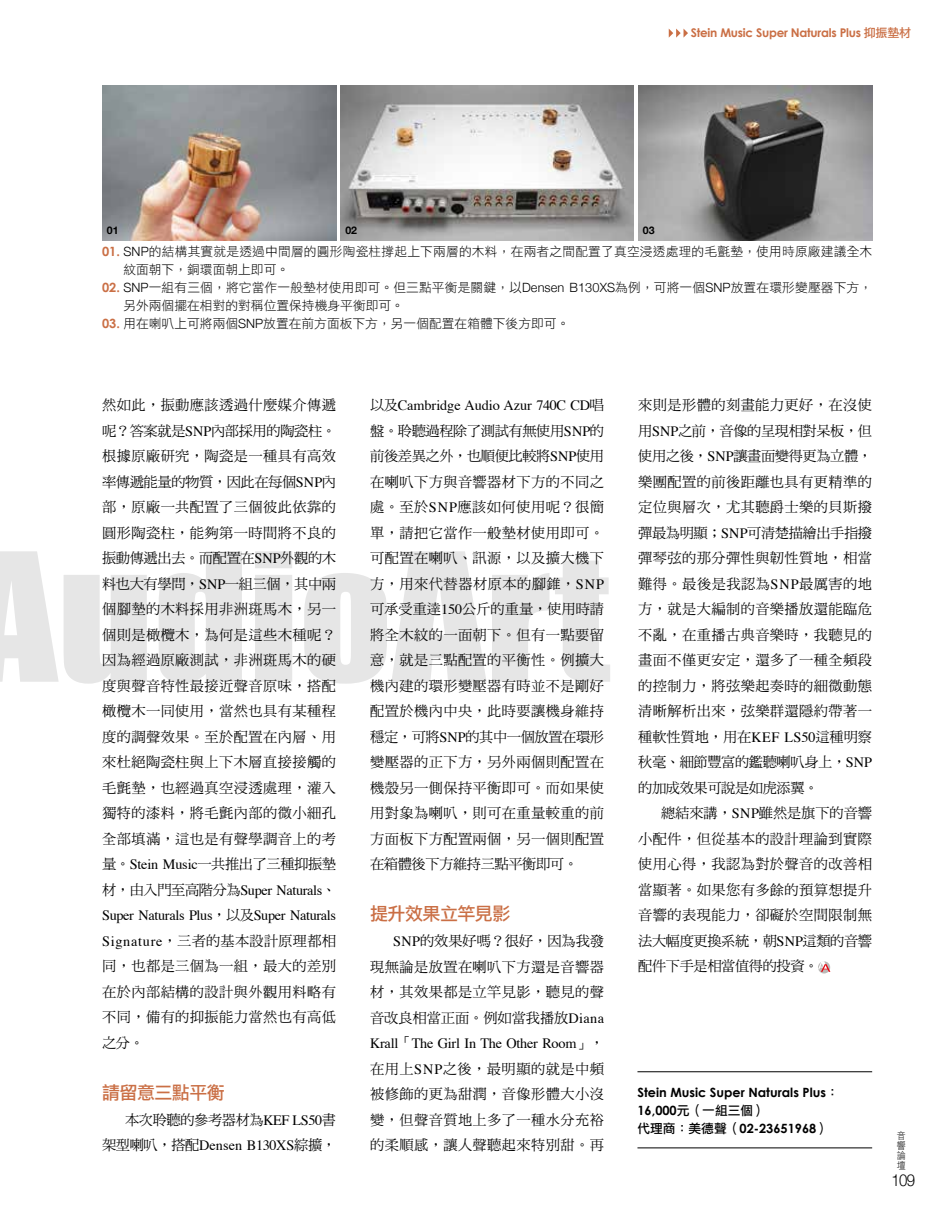
<style>
.page{position:relative;width:936px;height:1212px;background:#fff}
.page>*{position:absolute;margin:0;border:0;box-sizing:border-box;transform-origin:0 0}
.t1{font:165px "Impact";color:#000;scale:1.11 1}
.t2{font:18px "DF Li Hei Std W5";letter-spacing:-.03em;color:#ca6f45}
.t3{font:300 16.5px "Helvetica Neue";color:#000;scale:.91 1}
.t4{font:14.25px/25.5px "DF Ming Std W5";letter-spacing:.025em;color:#000;text-align:justify}
.t5{font:14.25px/25.5px "Times";letter-spacing:-.025em;color:#000}
.t6{font:14.25px "Times";letter-spacing:-.005em;color:#000}
.t7{font:14.25px "Times";letter-spacing:.01em;color:#000}
.t8{font:14.25px "DF Ming Std W5";letter-spacing:-.03em;color:#000}
.t9{font:12.75px/18px "DF Li Hei Std W3";letter-spacing:.01em;color:#000}
.t10{font:700 12.75px "Century Gothic";color:#000}
.t11{font:12.75px "DF Li Hei Std W5";color:#000}
.t12{font:700 12px "Century Gothic";letter-spacing:-.02em;color:#ca6f45}
.t13{font:700 10.5px "Helvetica Neue";color:#000}
.t14{font:9.9px/10.2px "DF Li Hei Std W3";color:#000;text-align:justify;scale:.91 1}
.s1{font-family:"DF Li Hei Std W5";font-weight:400}
.s2{font-family:"Century Gothic";font-weight:700;color:#ca6f45}
.s3{font-family:"Helvetica Neue";font-weight:300}
.s4{font-family:"Times"}
.s5{font-family:"DF Ming Std W5"}
.s6{font-family:"Century Gothic";font-weight:700}
</style>
<div class="page">
<svg style="left:818px;top:961px;width:12px;height:11px"></svg>
<hr style="left:637px;top:1071px;width:235px;height:1px;background:#000">
<hr style="left:637px;top:1147px;width:235px;height:1px;background:#000">
<img style="left:102px;top:85px;width:234px;height:156px">
<img style="left:340px;top:85px;width:293px;height:156px">
<img style="left:638px;top:85px;width:234px;height:156px">
<svg style="left:668px;top:29px;width:20px;height:9px"></svg>
<p class="t12" style="left:690px;top:26px;width:222px">Stein Music Super Naturals Plus <span class="s1">抑振墊材</span></p>
<p class="t13" style="left:107px;top:222px;width:13px">01</p>
<p class="t13" style="left:345px;top:222px;width:13px">02</p>
<p class="t13" style="left:643px;top:222px;width:13px">03</p>
<p class="t9" style="left:123px;top:243px;width:750px;text-indent:-21px"><span class="s2">01.</span> <span class="s3">SNP</span>的結構其實就是透過中間層的圓形陶瓷柱撐起上下兩層的木料，在兩者之間配置了真空浸透處理的毛氈墊，使用時原廠建議全木紋面朝下，銅環面朝上即可。</p>
<p class="t9" style="left:123px;top:279px;width:750px;text-indent:-21px"><span class="s2">02.</span> <span class="s3">SNP</span>一組有三個，將它當作一般墊材使用即可。但三點平衡是關鍵，以<span class="s3">Densen B130XS</span>為例，可將一個<span class="s3">SNP</span>放置在環形變壓器下方，另外兩個擺在相對的對稱位置保持機身平衡即可。</p>
<p class="t9" style="left:102px;top:315px;width:469px"><span class="s2">03.</span> 用在喇叭上可將兩個<span class="s3">SNP</span>放置在前方面板下方，另一個配置在箱體下後方即可。</p>
<p class="t4" style="left:102px;top:392px;width:235px">然如此，振動應該透過什麼媒介傳遞呢？答案就是<span class="s4">SNP</span>內部採用的陶瓷柱。根據原廠研究，陶瓷是一種具有高效率傳遞能量的物質，因此在每個<span class="s4">SNP</span>內部，原廠一共配置了三個彼此依靠的圓形陶瓷柱，能夠第一時間將不良的振動傳遞出去。而配置在<span class="s4">SNP</span>外觀的木料也大有學問，<span class="s4">SNP</span>一組三個，其中兩個腳墊的木料採用非洲斑馬木，另一個則是橄欖木，為何是這些木種呢？因為經過原廠測試，非洲斑馬木的硬度與聲音特性最接近聲音原味，搭配橄欖木一同使用，當然也具有某種程度的調聲效果。至於配置在內層、用來杜絕陶瓷柱與上下木層直接接觸的毛氈墊，也經過真空浸透處理，灌入獨特的漆料，將毛氈內部的微小細孔全部填滿，這也是有聲學調音上的考量。<span class="s4">Stein Music</span>一共推出了三種抑振墊</p>
<p class="t5" style="left:102px;top:876px;width:235px"><span class="s5">材，由入門至高階分為</span>Super Naturals<span class="s5">、<br></span>Super Naturals Plus<span class="s5">，以及</span>Super Naturals</p>
<p class="t4" style="left:102px;top:928px;width:235px"><span class="s4">Signature</span>，三者的基本設計原理都相同，也都是三個為一組，最大的差別在於內部結構的設計與外觀用料略有不同，備有的抑振能力當然也有高低之分。</p>
<p class="t2" style="left:102px;top:1083px;width:124px">請留意三點平衡</p>
<p class="t8" style="left:125px;top:1112px;width:212px">本次聆聽的參考器材為<span class="s4">KEF LS50</span>書</p>
<p class="t7" style="left:102px;top:1132px;width:235px"><span class="s5">架型喇叭，搭配</span>Densen B130XS<span class="s5">綜擴，</span></p>
<p class="t6" style="left:370px;top:392px;width:235px"><span class="s5">以及</span>Cambridge Audio Azur 740C CD<span class="s5">唱</span></p>
<p class="t4" style="left:370px;top:418px;width:235px">盤。聆聽過程除了測試有無使用<span class="s4">SNP</span>的前後差異之外，也順便比較將<span class="s4">SNP</span>使用在喇叭下方與音響器材下方的不同之處。至於<span class="s4">SNP</span>應該如何使用呢？很簡單，請把它當作一般墊材使用即可。可配置在喇叭、訊源，以及擴大機下方，用來代替器材原本的腳錐，<span class="s4">SNP</span>可承受重達<span class="s4">150</span>公斤的重量，使用時請將全木紋的一面朝下。但有一點要留意，就是三點配置的平衡性。例擴大機內建的環形變壓器有時並不是剛好配置於機內中央，此時要讓機身維持穩定，可將<span class="s4">SNP</span>的其中一個放置在環形變壓器的正下方，另外兩個則配置在機殼另一側保持平衡即可。而如果使用對象為喇叭，則可在重量較重的前方面板下方配置兩個，另一個則配置在箱體後下方維持三點平衡即可。</p>
<p class="t2" style="left:370px;top:904px;width:142px">提升效果立竿見影</p>
<p class="t4" style="left:370px;top:928px;width:235px;text-indent:23px"><span class="s4">SNP</span>的效果好嗎？很好，因為我發現無論是放置在喇叭下方還是音響器材，其效果都是立竿見影，聽見的聲音改良相當正面。例如當我播放<span class="s4">Diana</span></p>
<p class="t5" style="left:370px;top:1029px;width:235px">Krall<span class="s5">「</span>The Girl In The Other Room<span class="s5">」，</span></p>
<p class="t4" style="left:370px;top:1055px;width:235px">在用上<span class="s4">SNP</span>之後，最明顯的就是中頻被修飾的更為甜潤，音像形體大小沒變，但聲音質地上多了一種水分充裕的柔順感，讓人聲聽起來特別甜。再</p>
<h1 class="t1" style="left:-35px;top:489px;width:583px">AudioArt</h1>
<p class="t4" style="left:638px;top:392px;width:235px">來則是形體的刻畫能力更好，在沒使用<span class="s4">SNP</span>之前，音像的呈現相對呆板，但使用之後，<span class="s4">SNP</span>讓畫面變得更為立體，樂團配置的前後距離也具有更精準的定位與層次，尤其聽爵士樂的貝斯撥彈最為明顯；<span class="s4">SNP</span>可清楚描繪出手指撥彈琴弦的那分彈性與韌性質地，相當難得。最後是我認為<span class="s4">SNP</span>最厲害的地方，就是大編制的音樂播放還能臨危不亂，在重播古典音樂時，我聽見的畫面不僅更安定，還多了一種全頻段的控制力，將弦樂起奏時的細微動態清晰解析出來，弦樂群還隱約帶著一種軟性質地，用在<span class="s4">KEF LS50</span>這種明察秋毫、細節豐富的鑑聽喇叭身上，<span class="s4">SNP</span>的加成效果可說是如虎添翼。</p>
<p class="t4" style="left:638px;top:800px;width:235px;text-indent:23px">總結來講，<span class="s4">SNP</span>雖然是旗下的音響小配件，但從基本的設計理論到實際使用心得，我認為對於聲音的改善相當顯著。如果您有多餘的預算想提升音響的表現能力，卻礙於空間限制無法大幅度更換系統，朝<span class="s4">SNP</span>這類的音響配件下手是相當值得的投資。</p>
<p class="t10" style="left:637px;top:1084px;width:203px">Stein Music Super Naturals Plus<span class="s1">：</span></p>
<p class="t11" style="left:637px;top:1103px;width:130px"><span class="s6">16,000</span>元（一組三個）</p>
<p class="t10" style="left:637px;top:1120px;width:193px"><span class="s1">代理商：美德聲（</span>02-23651968<span class="s1">）</span></p>
<p class="t14" style="left:896px;top:1130px;width:11px">音響論壇</p>
<p class="t3" style="left:891px;top:1167px;width:27px">109</p>
</div>
